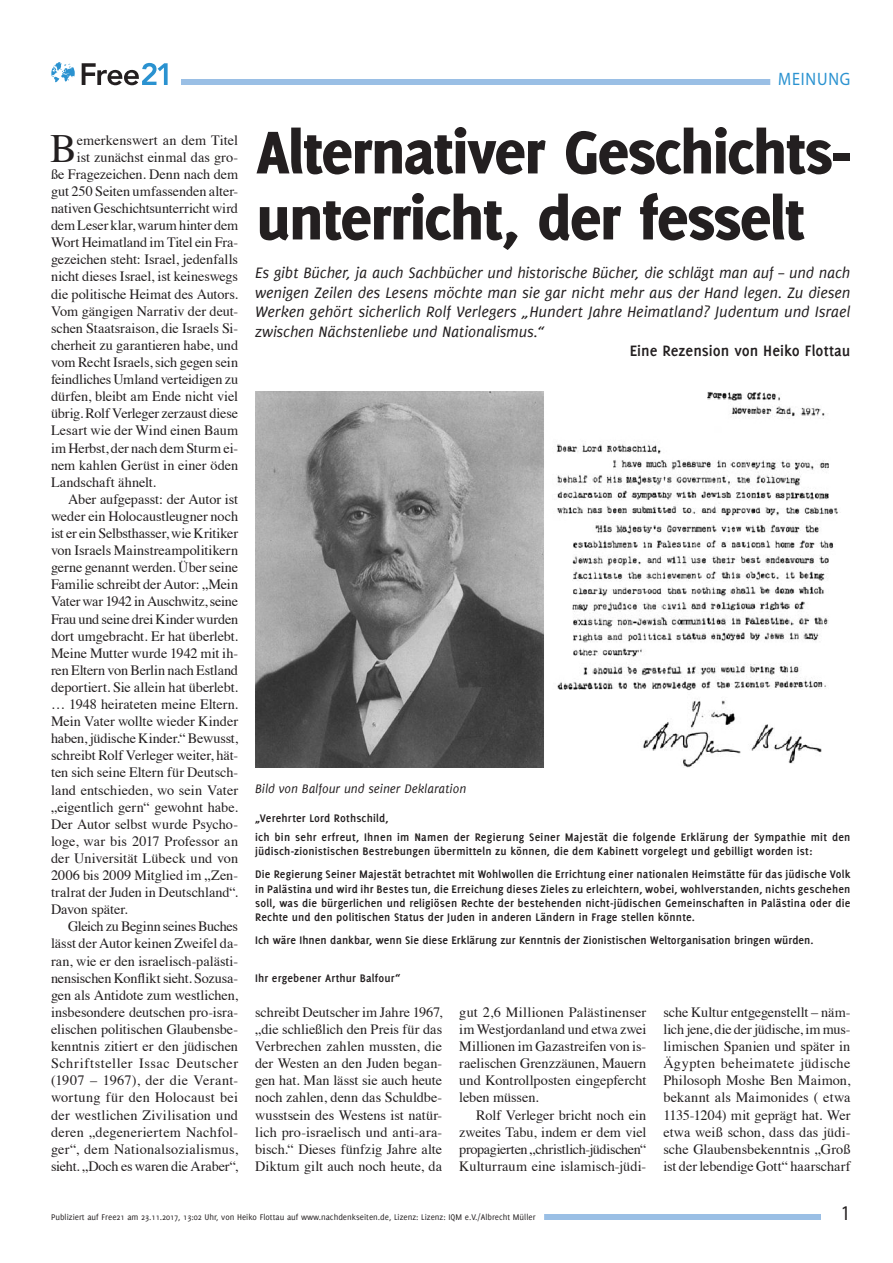
<style>
.page{position:relative;width:893px;height:1263px;background:#fff}
.page>*{position:absolute;margin:0;border:0;box-sizing:border-box;transform-origin:0 0}
.t1{font:800 66px/66px "Delicious";letter-spacing:-.02em;color:#231f20}
.t2{font:40.05px "Times";color:#231f20}
.t3{font:21px "Myriad Pro";color:#231f20;scale:.9 1}
.Seitenrubrik{font:18px "Myriad Pro";letter-spacing:.05em;color:#2a92d0;scale:.9 1}
.Subheadline{font:italic 16.5px/19.5px "Delicious";letter-spacing:-.01em;color:#231f20;text-align:justify}
.Subheadline__Autor{font:700 16.5px "Delicious";color:#231f20}
.t4{font:14.25px/17.1px "Times";letter-spacing:-.005em;color:#231f20;text-align:justify}
.Bildunterschrift{font:italic 13.5px "Delicious";color:#231f20}
.Quelle__Quellenangab{font:700 12px/14.4px "Delicious";letter-spacing:.015em;color:#231f20}
.Statuszeile_Deliciou{font:9px "Delicious";color:#231f20}
</style>
<div class="page">
<div style="left:181px;top:79px;width:669px;height:6px;background:#9abfe5"></div>
<div style="left:55px;top:1214px;width:766px;height:6px;background:#9abfe5"></div>
<div style="left:43px;top:1212px;width:501px;height:12px;background:#fff"></div>
<div style="left:770px;top:75px;width:89px;height:15px;background:#fff"></div>
<svg style="left:82px;top:63px;width:86px;height:22px"></svg>
<svg style="left:51px;top:62px;width:24px;height:20px"></svg>
<img style="left:255px;top:392px;width:586px;height:375px">
<p class="t2" style="left:50px;top:111px;width:28px">B</p>
<p class="t4" style="left:77px;top:130px;width:163px">emerkenswert an dem Titel</p>
<p class="t4" style="left:77px;top:147px;width:163px">ist zunächst einmal das gro-</p>
<p class="t4" style="left:51px;top:164px;width:189px">ße Fragezeichen. Denn nach dem</p>
<p class="t4" style="left:51px;top:181px;width:189px">gut 250 Seiten umfassenden alter-</p>
<p class="t4" style="left:51px;top:199px;width:189px">nativen Geschichtsunterricht wird</p>
<p class="t4" style="left:51px;top:216px;width:189px">dem Leser klar, warum hinter dem</p>
<p class="t4" style="left:51px;top:233px;width:189px">Wort Heimatland im Titel ein Fra-</p>
<p class="t4" style="left:51px;top:250px;width:189px">gezeichen steht: Israel, jedenfalls</p>
<p class="t4" style="left:51px;top:267px;width:189px">nicht dieses Israel, ist keineswegs</p>
<p class="t4" style="left:51px;top:284px;width:189px">die politische Heimat des Autors.</p>
<p class="t4" style="left:51px;top:301px;width:189px">Vom gängigen Narrativ der deut-</p>
<p class="t4" style="left:51px;top:318px;width:189px">schen Staatsraison, die Israels Si-</p>
<p class="t4" style="left:51px;top:335px;width:189px">cherheit zu garantieren habe, und</p>
<p class="t4" style="left:51px;top:352px;width:189px">vom Recht Israels, sich gegen sein</p>
<p class="t4" style="left:51px;top:370px;width:189px">feindliches Umland verteidigen zu</p>
<p class="t4" style="left:51px;top:387px;width:189px">dürfen, bleibt am Ende nicht viel</p>
<p class="t4" style="left:51px;top:404px;width:189px">übrig. Rolf Verleger zerzaust diese</p>
<p class="t4" style="left:51px;top:421px;width:189px">Lesart wie der Wind einen Baum</p>
<p class="t4" style="left:51px;top:438px;width:189px">im Herbst, der nach dem Sturm ei-</p>
<p class="t4" style="left:51px;top:455px;width:189px">nem kahlen Gerüst in einer öden</p>
<p class="t4" style="left:51px;top:472px;width:107px">Landschaft ähnelt.</p>
<p class="t4" style="left:51px;top:489px;width:189px;text-indent:17px">Aber aufgepasst: der Autor ist weder ein Holocaustleugner noch ist er ein Selbsthasser, wie Kritiker von Israels Mainstreampolitikern gerne genannt werden. Über seine Familie schreibt der Autor: „Mein Vater war 1942 in Auschwitz, seine Frau und seine drei Kinder wurden dort umgebracht. Er hat überlebt.<br>Meine Mutter wurde 1942 mit ih&shy;ren Eltern von Berlin nach Estland deportiert. Sie allein hat überlebt. … 1948 heirateten meine Eltern.<br>Mein Vater wollte wieder Kinder haben, jüdische Kinder.“ Bewusst, schreibt Rolf Verleger weiter, hät&shy;ten sich seine Eltern für Deutsch&shy;land entschieden, wo sein Vater „eigentlich gern“ gewohnt habe.<br>Der Autor selbst wurde Psycho&shy;loge, war bis 2017 Professor an der Universität Lübeck und von 2006 bis 2009 Mitglied im „Zen&shy;tralrat der Juden in Deutschland“.<br>Davon später.</p>
<p class="t4" style="left:51px;top:917px;width:189px;text-indent:17px">Gleich zu Beginn seines Buches lässt der Autor keinen Zweifel da&shy;ran, wie er den israelisch-palästi&shy;nensischen Konflikt sieht. Sozusa&shy;gen als Antidote zum westlichen, insbesondere deutschen pro-isra&shy;elischen politischen Glaubensbe&shy;kenntnis zitiert er den jüdischen Schriftsteller Issac Deutscher (1907 – 1967), der die Verant&shy;wortung für den Holocaust bei der westlichen Zivilisation und deren „degeneriertem Nachfol&shy;ger“, dem Nationalsozialismus, sieht. „Doch es waren die Araber“,</p>
<p class="Seitenrubrik" style="left:778px;top:68px;width:81px">MEINUNG</p>
<p class="t1" style="left:256px;top:118px;width:597px">Alternativer Geschichts&shy;unterricht, der fesselt</p>
<p class="Subheadline" style="left:255px;top:263px;width:597px">Es gibt Bücher, ja auch Sachbücher und historische Bücher, die schlägt man auf – und nach wenigen Zeilen des Lesens möchte man sie gar nicht mehr aus der Hand legen. Zu diesen Werken gehört sicherlich Rolf Verlegers „Hundert Jahre Heimatland? Judentum und Israel zwischen Nächstenliebe und Nationalismus.“</p>
<p class="Subheadline__Autor" style="left:630px;top:342px;width:222px">Eine Rezension von Heiko Flottau</p>
<p class="Bildunterschrift" style="left:255px;top:781px;width:213px">Bild von Balfour und seiner Deklaration</p>
<p class="Quelle__Quellenangab" style="left:255px;top:811px;width:135px">„Verehrter Lord Rothschild,</p>
<p class="Quelle__Quellenangab" style="left:255px;top:830px;width:597px">ich bin sehr erfreut, Ihnen im Namen der Regierung Seiner Majestät die folgende Erklärung der Sympathie mit den jüdisch-zionistischen Bestrebungen übermitteln zu können, die dem Kabinett vorgelegt und gebilligt worden ist:</p>
<p class="Quelle__Quellenangab" style="left:255px;top:867px;width:597px;text-align:justify">Die Regierung Seiner Majestät betrachtet mit Wohlwollen die Errichtung einer nationalen Heimstätte für das jüdische Volk in Palästina und wird ihr Bestes tun, die Erreichung dieses Zieles zu erleichtern, wobei, wohlverstanden, nichts geschehen soll, was die bürgerlichen und religiösen Rechte der bestehenden nicht-jüdischen Gemeinschaften in Palästina oder die Rechte und den politischen Status der Juden in anderen Ländern in Frage stellen könnte.</p>
<p class="Quelle__Quellenangab" style="left:255px;top:933px;width:560px">Ich wäre Ihnen dankbar, wenn Sie diese Erklärung zur Kenntnis der Zionistischen Weltorganisation bringen würden.</p>
<p class="Quelle__Quellenangab" style="left:255px;top:970px;width:147px">Ihr ergebener Arthur Balfour“</p>
<p class="t4" style="left:255px;top:1002px;width:189px">schreibt Deutscher im Jahre 1967, „die schließlich den Preis für das Verbrechen zahlen mussten, die der Westen an den Juden began&shy;gen hat. Man lässt sie auch heute noch zahlen, denn das Schuldbe&shy;wusstsein des Westens ist natür&shy;lich pro-israelisch und anti-ara&shy;bisch.“ Dieses fünfzig Jahre alte Diktum gilt auch noch heute, da</p>
<p class="t4" style="left:459px;top:1002px;width:189px">gut 2,6 Millionen Palästinenser im Westjordanland und etwa zwei Millionen im Gazastreifen von is&shy;raelischen Grenzzäunen, Mauern und Kontrollposten eingepfercht leben müssen.</p>
<p class="t4" style="left:459px;top:1105px;width:189px;text-indent:17px">Rolf Verleger bricht noch ein zweites Tabu, indem er dem viel propagierten „christlich-jüdischen“ Kulturraum eine islamisch-jüdi-</p>
<p class="t4" style="left:663px;top:1002px;width:189px">sche Kultur entgegenstellt – näm&shy;lich jene, die der jüdische, im mus&shy;limischen Spanien und später in Ägypten beheimatete jüdische Philosoph Moshe Ben Maimon, bekannt als Maimonides ( etwa 1135-1204) mit geprägt hat. Wer etwa weiß schon, dass das jüdi&shy;sche Glaubensbekenntnis „Groß ist der lebendige Gott“ haarscharf</p>
<p class="Statuszeile_Deliciou" style="left:51px;top:1212px;width:486px">Publiziert auf Free21 am 23.11.2017, 13:02 Uhr, von Heiko Flottau auf www.nachdenkseiten.de, Lizenz: Lizenz: IQM e.V./Albrecht Müller</p>
<p class="t3" style="left:841px;top:1200px;width:12px">1</p>
</div>
